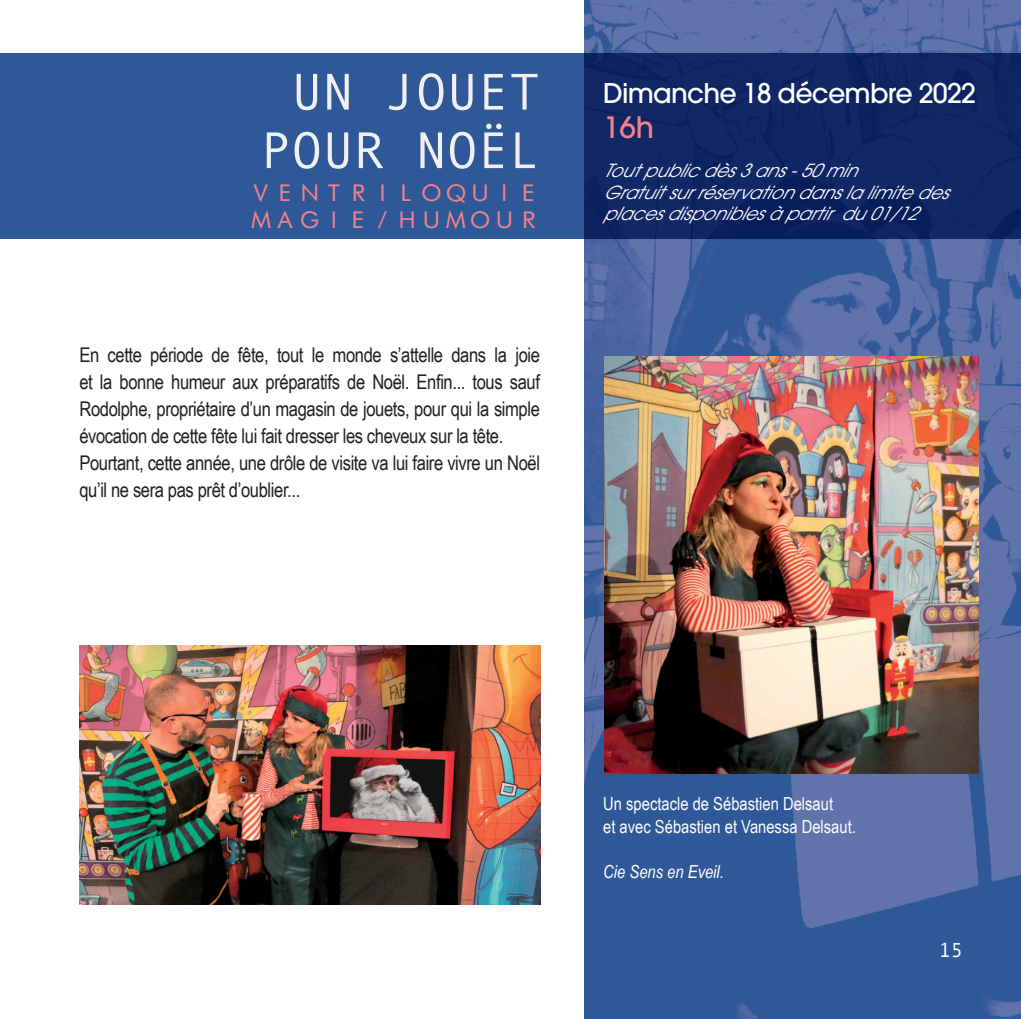
<style>
.page{position:relative;width:1021px;height:1019px;background:#fff}
.page>*{position:absolute;margin:0;border:0;box-sizing:border-box;transform-origin:0 0}
.t1{font:51.75px/58.5px "Andale Mono";color:#f0f0f0;text-align:center}
.t2{font:500 29.25px "Avant Garde";color:#f38389}
.t3{font:500 27px "Avant Garde";letter-spacing:-.03em;color:#fff}
.t4{font:22.5px "Futurist Fixed Width";letter-spacing:.08em;color:#f38389}
.t5{font:20.25px/27px "Arial Narrow";letter-spacing:-.02em;color:#231f20;text-align:justify}
.t6{font:20.25px "Andale Mono";color:#fff}
.t7{font:italic 18px/21.6px "Avant Garde";color:#fff}
.t8{font:18px "Arial Narrow";color:#fff}
.t9{font:italic 18px "Arial Narrow";color:#fff}
</style>
<div class="page">
<img style="left:584px;top:0;width:436px;height:1019px">
<div style="left:938px;top:938px;width:24px;height:23px;background:#2f5899"></div>
<svg style="left:0;top:53px;width:1020px;height:185px;background:#214282"></svg>
<img style="left:604px;top:356px;width:374px;height:417px">
<img style="left:79px;top:645px;width:461px;height:259px">
<h1 class="t1" style="left:260px;top:60px;width:281px">UN JOUET<br>POUR NOËL</h1>
<p class="t4" style="left:250px;top:178px;width:291px">VENTRILOQUIE</p>
<p class="t4" style="left:250px;top:205px;width:291px">MAGIE/HUMOUR</p>
<p class="t5" style="left:79px;top:341px;width:462px">En cette période de fête, tout le monde s’attelle dans la joie et la bonne humeur aux préparatifs de Noël. Enfin... tous sauf Rodolphe, propriétaire d’un magasin de jouets, pour qui la simple évocation de cette fête lui fait dresser les cheveux sur la tête.</p>
<p class="t5" style="left:79px;top:449px;width:462px">Pourtant, cette année, une drôle de visite va lui faire vivre un Noël qu’il ne sera pas prêt d’oublier...</p>
<p class="t3" style="left:603px;top:77px;width:374px">Dimanche 18 décembre 2022</p>
<p class="t2" style="left:603px;top:110px;width:52px">16h</p>
<p class="t7" style="left:603px;top:160px;width:262px">Tout publicdès3ans-50 min</p>
<p class="t7" style="left:603px;top:181px;width:353px">Gratuit surréservationdanslalimitedes placesdisponiblesàpartir du0 1/ 12</p>
<p class="t8" style="left:603px;top:793px;width:231px">Un spectacle de Sébastien Delsaut</p>
<p class="t8" style="left:603px;top:816px;width:254px">et avec Sébastien et Vanessa Delsaut.</p>
<p class="t9" style="left:603px;top:861px;width:122px">Cie Sens en Eveil.</p>
<p class="t6" style="left:938px;top:936px;width:26px">15</p>
</div>
